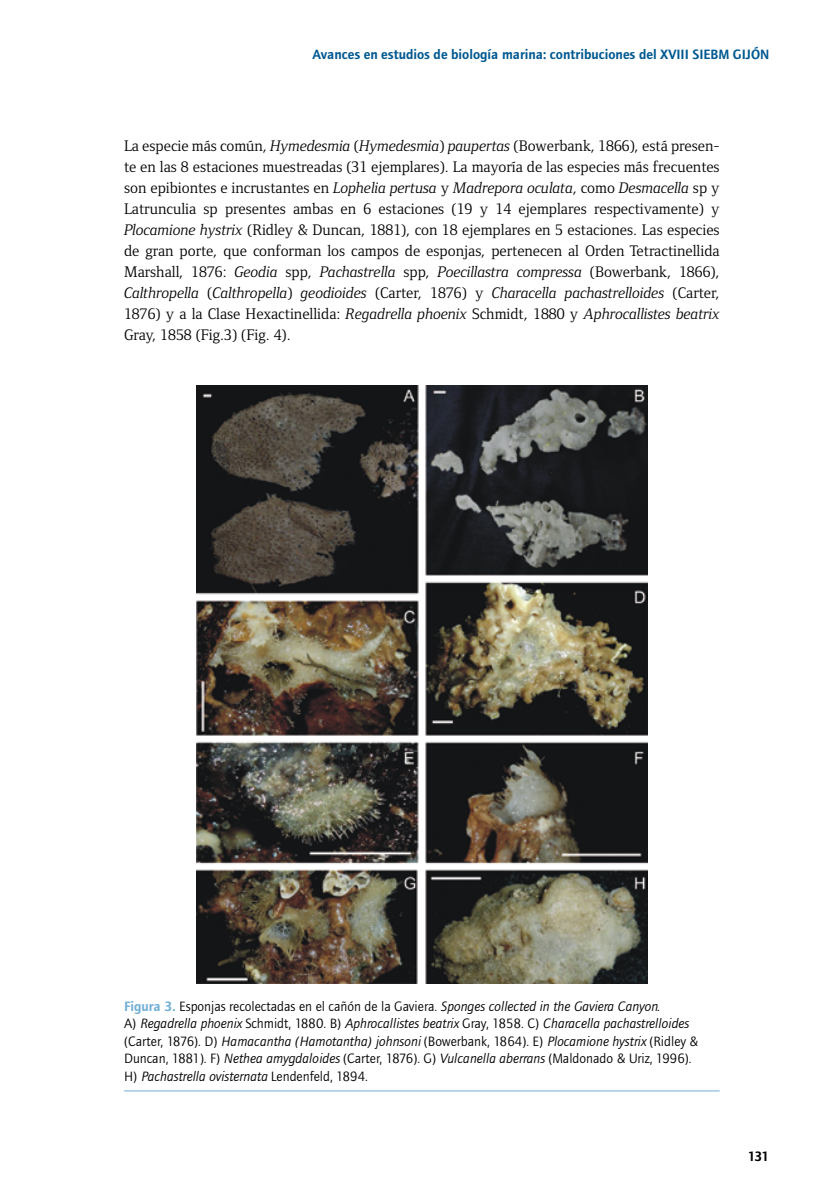
<style>
.page{position:relative;width:819px;height:1191px;background:#fff}
.page>*{position:absolute;margin:0;border:0;box-sizing:border-box;transform-origin:0 0}
._00_Texto_general{font:15.75px/21px "Foundry Form Serif";color:#000;text-align:justify}
._04_Pies_de_foto{font:italic 14px/17.5px "Foundry Journal";color:#000}
.t1{font:600 14px "Foundry Journal";color:#005991}
.t2{font:600 14px "Foundry Journal";color:#000}
.s1{font-style:italic}
.s2{font-weight:600;font-style:normal;color:#70afd7}
.s3{font-style:normal}
.s4{font-family:"Foundry Form Serif"}
</style>
<div class="page">
<hr style="left:124px;top:1090px;width:595px;height:1px;background:#70afd7">
<img style="left:196px;top:385px;width:451px;height:598px">
<p class="t1" style="left:312px;top:47px;width:458px">Avances en estudios de biología marina: contribuciones del XVIII SIEBM GIJÓN</p>
<p class="_00_Texto_general" style="left:124px;top:136px;width:597px">La especie más común, <span class="s1">Hymedesmia</span> (<span class="s1">Hymedesmia</span>) <span class="s1">paupertas</span> (Bowerbank, 1866), está presen&shy;te en las 8 estaciones muestreadas (31 ejemplares). La mayoría de las especies más frecuentes son epibiontes e incrustantes en <span class="s1">Lophelia pertusa</span> y <span class="s1">Madrepora oculata</span>, como <span class="s1">Desmacella</span> sp y Latrunculia sp presentes ambas en 6 estaciones (19 y 14 ejemplares respectivamente) y <span class="s1">Plocamione hystrix</span> (Ridley &amp; Duncan, 1881), con 18 ejemplares en 5 estaciones. Las especies de gran porte, que conforman los campos de esponjas, pertenecen al Orden Tetractinellida Marshall, 1876: <span class="s1">Geodia</span> spp, <span class="s1">Pachastrella</span> spp, <span class="s1">Poecillastra compressa</span> (Bowerbank, 1866), <span class="s1">Calthropella</span> (<span class="s1">Calthropella</span>) <span class="s1">geodioides</span> (Carter, 1876) y <span class="s1">Characella pachastrelloides</span> (Carter, 1876) y a la Clase Hexactinellida: <span class="s1">Regadrella phoenix</span> Schmidt, 1880 y <span class="s1">Aphrocallistes beatrix </span>Gray, 1858 (Fig.3) (Fig. 4).</p>
<p class="_04_Pies_de_foto" style="left:124px;top:997px;width:575px"><span class="s2">Figura 3.</span> <span class="s3">Esponjas recolectadas en el cañón de la Gaviera.</span> Sponges collected in the Gaviera Canyon<span class="s4">.<br></span><span class="s3">A)</span> Regadrella phoenix <span class="s3">Schmidt, 1880. B)</span> Aphrocallistes beatrix <span class="s3">Gray, 1858. C)</span> Characella pachastrelloides <span class="s3">(Carter, 1876). D)</span> Hamacantha (Hamotantha) johnsoni <span class="s3">(Bowerbank, 1864). E)</span> Plocamione hystrix <span class="s3">(Ridley &amp; Duncan, 1881). F)</span> Nethea amygdaloides <span class="s3">(Carter, 1876). G)</span> Vulcanella aberrans <span class="s3">(Maldonado &amp; Uriz, 1996).<br>H)</span> Pachastrella ovisternata <span class="s3">Lendenfeld, 1894.</span></p>
<p class="t2" style="left:747px;top:1148px;width:23px">131</p>
</div>
